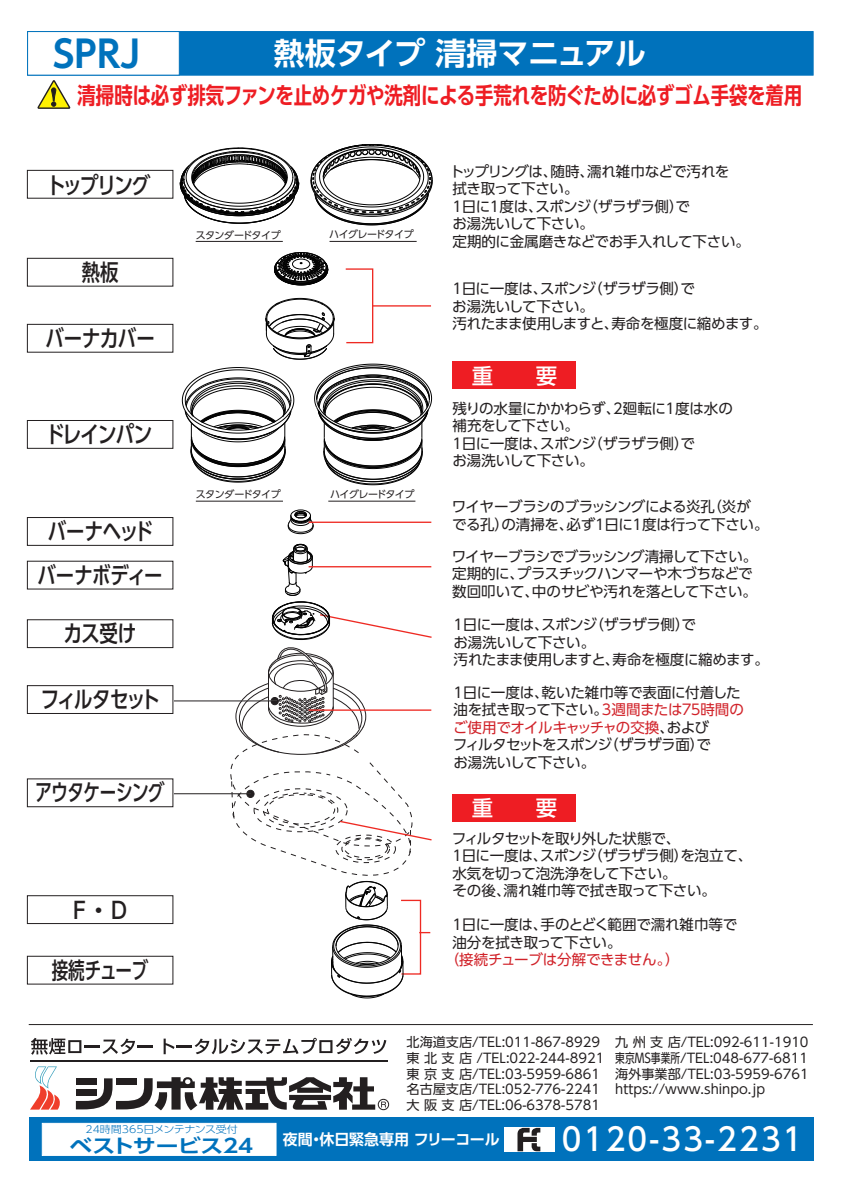
<style>
.page{position:relative;width:842px;height:1191px;background:#fff}
.page>*{position:absolute;margin:0;border:0;box-sizing:border-box;transform-origin:0 0}
.t1{font:700 37px "UD Shin Go Pro De";color:#0072bc}
.t2{font:500 31.1px "UD Shin Go Pro";letter-spacing:.075em;color:#fff;scale:.96 1}
.t3{font:700 31px "UD Shin Go Pro De";letter-spacing:-.015em;color:#fff}
.t4{font:23px "UD Shin Go C Oeiz Pr 6 De B";letter-spacing:-.005em;color:#ee1d23}
.t5{font:500 23px/43.7px "UD Shin Go C Oeiz Pr 6";letter-spacing:-.025em;color:#231f20;text-align:center}
.t6{font:500 23px "UD Shin Go C Oeiz Pr 6";letter-spacing:-.025em;color:#231f20;scale:.9 1}
.t7{font:500 23px "UD Shin Go C Oeiz Pr 6";letter-spacing:-.07em;color:#231f20}
.t8{font:500 21.3px "UD Shin Go Pro";color:#fff}
.t9{font:700 19px "UD Shin Go Pro De";letter-spacing:-.01em;color:#0072bc;scale:1.2 1}
.t10{font:700 15px "UD Shin Go Pro De";letter-spacing:-.005em;color:#fff}
.t11{font:14.5px/17.4px "UD Shin Go Pro";letter-spacing:-.025em;color:#231f20}
.t12{font:14.5px "UD Shin Go Pro";letter-spacing:-.015em;color:#d1232a}
.t13{font:13.1px/15.7px "UD Shin Go Pro";color:#231f20}
.t14{font:10px "UD Shin Go Pro";letter-spacing:-.055em;color:#231f20}
.t15{font:300 9.9px "UD Shin Go Pro";letter-spacing:-.02em;color:#0072bc;scale:1.11 1}
.s1{color:#d1232a}
.s2{font-family:"UD Shin Go C Oeiz Pr 6"}
</style>
<div class="page">
<hr style="left:196px;top:241px;width:87px;height:1px;background:#231f20">
<hr style="left:330px;top:241px;width:87px;height:1px;background:#231f20">
<hr style="left:196px;top:501px;width:87px;height:1px;background:#231f20">
<hr style="left:328px;top:501px;width:87px;height:1px;background:#231f20">
<div style="left:452px;top:361px;width:124px;height:28px;background:#ee1d23"></div>
<div style="left:452px;top:794px;width:124px;height:27px;background:#ee1d23"></div>
<hr style="left:174px;top:793px;width:77px;height:1px;background:#231f20">
<hr style="left:174px;top:701px;width:102px;height:1px;background:#231f20">
<div style="left:27px;top:31px;width:787px;height:45px;background:#0072bc;border:1px solid #0072bc"></div>
<div style="left:27px;top:31px;width:153px;height:45px;background:#fff;border:1px solid #0072bc"></div>
<svg style="left:37px;top:80px;width:34px;height:29px"></svg>
<div style="left:291px;top:510px;width:20px;height:11px;border:1px solid #030303;border-radius:50%"></div>
<svg style="left:288px;top:511px;width:26px;height:23px"></svg>
<svg style="left:180px;top:148px;width:120px;height:75px"></svg>
<svg style="left:221px;top:544px;width:211px;height:454px"></svg>
<hr style="left:309px;top:522px;width:122px;height:1px;background:#ee2a23">
<hr style="left:309px;top:566px;width:122px;height:1px;background:#ee2a23">
<hr style="left:309px;top:709px;width:122px;height:2px;background:#ee2a23">
<div style="left:27px;top:170px;width:146px;height:28px;border:1px solid #231f20"></div>
<div style="left:27px;top:258px;width:146px;height:28px;border:1px solid #231f20"></div>
<div style="left:27px;top:324px;width:146px;height:28px;border:1px solid #231f20"></div>
<div style="left:27px;top:517px;width:146px;height:29px;border:1px solid #231f20"></div>
<div style="left:27px;top:620px;width:146px;height:28px;border:1px solid #231f20"></div>
<div style="left:27px;top:685px;width:146px;height:29px;border:1px solid #231f20"></div>
<div style="left:27px;top:779px;width:146px;height:28px;border:1px solid #231f20"></div>
<div style="left:27px;top:956px;width:146px;height:28px;border:1px solid #231f20"></div>
<div style="left:27px;top:420px;width:146px;height:29px;border:1px solid #231f20"></div>
<div style="left:27px;top:895px;width:146px;height:29px;border:1px solid #231f20"></div>
<hr style="left:30px;top:1061px;width:358px;height:1px;background:#231f20">
<svg style="left:31px;top:1038px;width:122px;height:17px"></svg>
<svg style="left:164px;top:1038px;width:222px;height:16px"></svg>
<div style="left:29px;top:1118px;width:785px;height:43px;background:#0072bc"></div>
<div style="left:504px;top:1127px;width:50px;height:25px;background:#fff"></div>
<svg style="left:518px;top:1128px;width:22px;height:23px"></svg>
<div style="left:42px;top:1123px;width:234px;height:33px;background:#fff;border:1px solid #fff"></div>
<svg style="left:30px;top:1067px;width:30px;height:43px"></svg>
<svg style="left:76px;top:1077px;width:299px;height:33px"></svg>
<div style="left:378px;top:1099px;width:11px;height:11px;border:1px solid #231f20;border-radius:50%"></div>
<svg style="left:381px;top:1102px;width:5px;height:5px"></svg>
<hr style="left:29px;top:1024px;width:784px;height:1px;background:#231f20">
<svg style="left:311px;top:144px;width:122px;height:81px"></svg>
<svg style="left:182px;top:252px;width:250px;height:233px"></svg>
<h1 class="t1" style="left:53px;top:24px;width:89px">SPRJ</h1>
<h3 class="t3" style="left:274px;top:28px;width:374px">熱板タイプ 清掃マニュアル</h3>
<h3 class="t4" style="left:78px;top:77px;width:726px">清掃時は必ず排気ファンを止めケガや洗剤による手荒れを防ぐために必ずゴム手袋を着用</h3>
<h3 class="t5" style="left:47px;top:162px;width:105px">トップリング</h3>
<h3 class="t5" style="left:82px;top:249px;width:38px">熱板</h3>
<h3 class="t5" style="left:45px;top:315px;width:111px">バーナカバー</h3>
<h3 class="t5" style="left:46px;top:412px;width:108px">ドレインパン</h3>
<h3 class="t5" style="left:38px;top:509px;width:127px">バーナヘッドバーナボディー</h3>
<h3 class="t5" style="left:64px;top:611px;width:74px">カス受け</h3>
<h3 class="t7" style="left:41px;top:681px;width:121px">フィルタセット</h3>
<h3 class="t6" style="left:35px;top:774px;width:145px">アウタケーシング</h3>
<h3 class="t5" style="left:73px;top:888px;width:55px">F ・ D</h3>
<h3 class="t6" style="left:52px;top:952px;width:109px">接続チューブ</h3>
<p class="t14" style="left:196px;top:227px;width:87px">スタンダードタイプ</p>
<p class="t14" style="left:329px;top:226px;width:86px">ハイグレードタイプ</p>
<p class="t14" style="left:196px;top:487px;width:87px">スタンダードタイプ</p>
<p class="t14" style="left:330px;top:486px;width:86px">ハイグレードタイプ</p>
<p class="t11" style="left:450px;top:162px;width:302px">トップリングは、随時、濡れ雑巾などで汚れを<br>拭き取って下さい。<br>1日に1度は、スポンジ（ザラザラ側）で<br>お湯洗いして下さい。<br>定期的に金属磨きなどでお手入れして下さい。</p>
<p class="t11" style="left:452px;top:279px;width:317px">1日に一度は、スポンジ（ザラザラ側）で<br>お湯洗いして下さい。<br>汚れたまま使用しますと、寿命を極度に縮めます。</p>
<h3 class="t8" style="left:472px;top:358px;width:87px">重　　要</h3>
<p class="t11" style="left:452px;top:399px;width:282px">残りの水量にかかわらず、2廻転に1度は水の補充をして下さい。<br>1日に一度は、スポンジ（ザラザラ側）で<br>お湯洗いして下さい。</p>
<p class="t11" style="left:452px;top:498px;width:318px">ワイヤーブラシのブラッシングによる炎孔（炎がでる孔）の清掃を、必ず1日に1度は行って下さい。</p>
<p class="t11" style="left:452px;top:547px;width:307px">ワイヤーブラシでブラッシング清掃して下さい。定期的に、プラスチックハンマーや木づちなどで数回叩いて、中のサビや汚れを落として下さい。</p>
<p class="t11" style="left:453px;top:615px;width:317px">1日に一度は、スポンジ（ザラザラ側）で<br>お湯洗いして下さい。<br>汚れたまま使用しますと、寿命を極度に縮めます。</p>
<p class="t11" style="left:453px;top:683px;width:293px">1日に一度は、乾いた雑巾等で表面に付着した油を拭き取って下さい。<span class="s1">3週間または７５時間のご使用でオイルキャッチャの交換</span>、および<br>フィルタセットをスポンジ（ザラザラ面）で<br>お湯洗いして下さい。</p>
<h3 class="t8" style="left:472px;top:791px;width:87px">重　　要</h3>
<p class="t11" style="left:452px;top:829px;width:302px">フィルタセットを取り外した状態で、<br>1日に一度は、スポンジ（ザラザラ側）を泡立て、水気を切って泡洗浄をして下さい。<br>その後、濡れ雑巾等で拭き取って下さい。</p>
<p class="t11" style="left:452px;top:915px;width:286px">1日に一度は、手のとどく範囲で濡れ雑巾等で油分を拭き取って下さい。</p>
<p class="t12" style="left:445px;top:948px;width:237px">（接続チューブは分解できません。）</p>
<p class="t13" style="left:407px;top:1034px;width:199px">北海道支店/TEL:011-867-8929東北支店 /TEL:022-244-8921東京支店/TEL:03-5959-6861名古屋支店/TEL:052-776-2241大阪支店/TEL:06-6378-5781</p>
<p class="t13" style="left:615px;top:1034px;width:195px;text-align:justify">九州支店/TEL:092-611-1910<span class="s2">東京MS事業所</span>/TEL:048-677-6811海外事業部/TEL:03-5959-6761 https://www.shinpo.jp</p>
<p class="t15" style="left:85px;top:1121px;width:139px">24時間365日メンテナンス受付</p>
<h3 class="t9" style="left:70px;top:1130px;width:155px">ベストサービス24</h3>
<p class="t10" style="left:283px;top:1127px;width:219px">夜間・休日緊急専用 フリーコール</p>
<h2 class="t2" style="left:562px;top:1114px;width:252px">0120-33-2231</h2>
</div>
